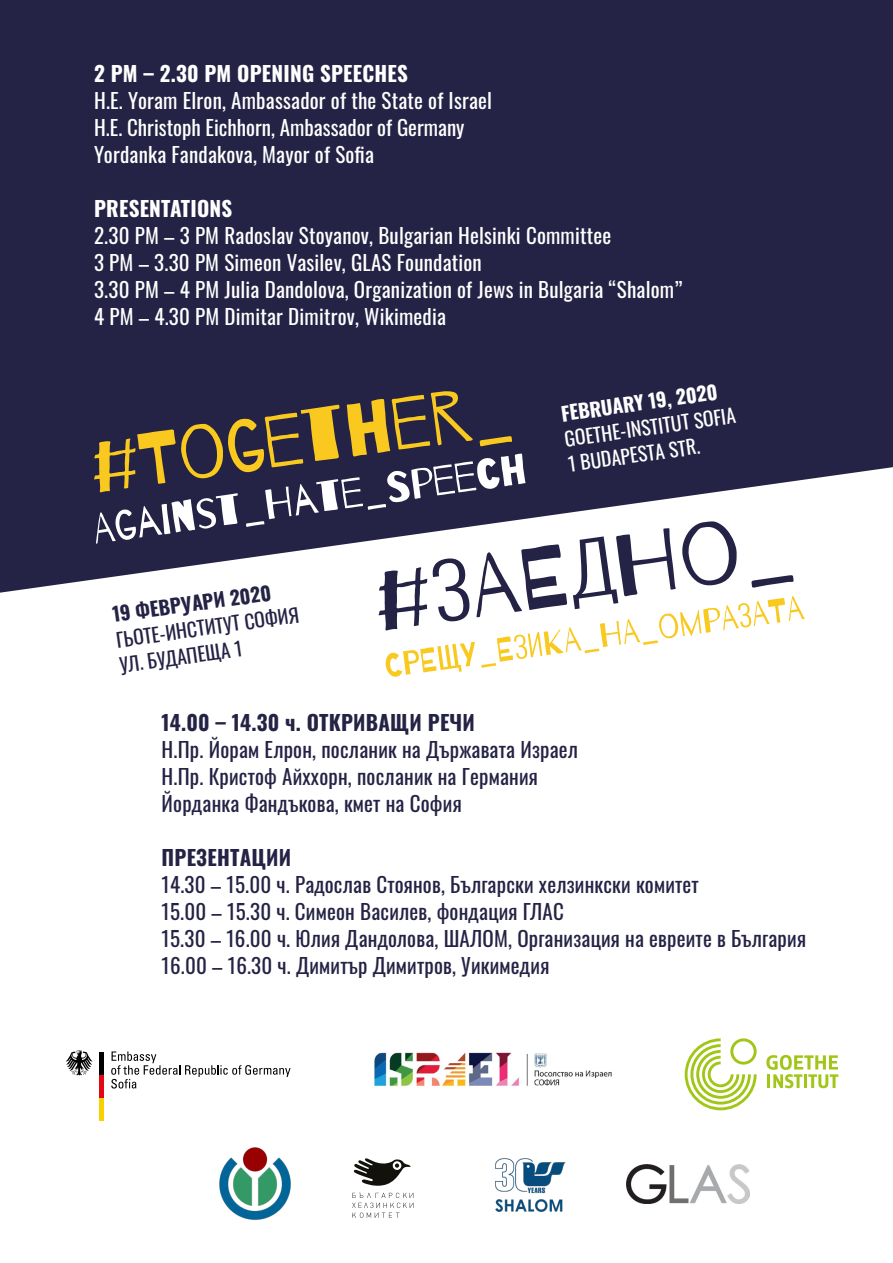
<style>
.page{position:relative;width:893px;height:1263px;background:#fff}
.page>*{position:absolute;margin:0;border:0;box-sizing:border-box;transform-origin:0 0}
.t1{font:21px "Oswald";letter-spacing:.01em;color:#252345}
.t2{font:21px "Oswald";letter-spacing:.01em;color:#fff}
.t3{font:700 21px "Oswald";letter-spacing:.01em;color:#fff}
.t4{font:700 21px "Oswald";letter-spacing:.01em;color:#252345}
.t5{font:19.5px/25.5px "Oswald";color:#fff}
.t6{font:19.5px/25.5px "Oswald";color:#252345}
.t7{font:700 19.5px "Oswald";color:#fff}
.t8{font:700 19.5px "Oswald";color:#252345}
</style>
<div class="page">
<div style="left:0;top:0;width:893px;height:593px;background:#252345"></div>
<svg style="left:94px;top:391px;width:431px;height:153px;background:#514a50"></svg>
<svg style="left:385px;top:596px;width:420px;height:81px"></svg>
<svg style="left:379px;top:521px;width:414px;height:109px"></svg>
<img style="left:219px;top:1147px;width:72px;height:73px">
<svg style="left:685px;top:1038px;width:72px;height:72px"></svg>
<svg style="left:766px;top:1055px;width:72px;height:33px"></svg>
<hr style="left:100px;top:1098px;width:4px;height:22px;background:#f8d200">
<hr style="left:100px;top:1074px;width:4px;height:24px;background:#e30613">
<hr style="left:100px;top:1052px;width:4px;height:23px;background:#000">
<svg style="left:66px;top:1050px;width:27px;height:25px"></svg>
<svg style="left:111px;top:1051px;width:180px;height:37px"></svg>
<svg style="left:352px;top:1193px;width:61px;height:25px"></svg>
<svg style="left:354px;top:1158px;width:57px;height:28px"></svg>
<img style="left:495px;top:1158px;width:71px;height:54px">
<img style="left:627px;top:1164px;width:122px;height:40px">
<img style="left:374px;top:1052px;width:238px;height:35px">
<p class="t3" style="left:94px;top:63px;width:315px">2 PM – 2.30 PM OPENING SPEECHES</p>
<p class="t2" style="left:94px;top:82px;width:399px">H.E. Yoram Elron, Ambassador of the State of Israel</p>
<p class="t2" style="left:94px;top:109px;width:372px">H.E. Christoph Eichhorn, Ambassador of Germany</p>
<p class="t2" style="left:94px;top:136px;width:281px">Yordanka Fandakova, Mayor of Sofia</p>
<p class="t3" style="left:94px;top:198px;width:140px">PRESENTATIONS</p>
<p class="t2" style="left:94px;top:217px;width:519px">2.30 PM – 3 PM Radoslav Stoyanov, Bulgarian Helsinki Committee</p>
<p class="t2" style="left:94px;top:244px;width:389px">3 PM – 3.30 PM Simeon Vasilev, GLAS Foundation</p>
<p class="t2" style="left:94px;top:271px;width:590px">3.30 PM – 4 PM Julia Dandolova, Organization of Jews in Bulgaria “Shalom”</p>
<p class="t2" style="left:94px;top:298px;width:353px">4 PM – 4.30 PM Dimitar Dimitrov, Wikimedia</p>
<p class="t8" style="left:111px;top:604px;width:161px;rotate:-8deg">19 ФЕВРУАРИ 2020</p>
<p class="t6" style="left:114px;top:625px;width:186px;rotate:-8deg">ГЬОТЕ-ИНСТИТУТ СОФИЯ<br>УЛ. БУДАПЕЩА 1</p>
<p class="t7" style="left:560px;top:403px;width:159px;rotate:-8deg">FEBRUARY 19, 2020</p>
<p class="t5" style="left:563px;top:424px;width:174px;rotate:-8deg">GOETHE-INSTITUT SOFIA<br>1 BUDAPESTA STR.</p>
<p class="t4" style="left:162px;top:711px;width:315px">14.00 – 14.30 ч. ОТКРИВАЩИ РЕЧИ</p>
<p class="t1" style="left:162px;top:731px;width:418px">Н.Пр. Йорам Елрон, посланик на Държавата Израел</p>
<p class="t1" style="left:162px;top:758px;width:378px">Н.Пр. Кристоф Айххорн, посланик на Германия</p>
<p class="t1" style="left:162px;top:785px;width:302px">Йорданка Фандъкова, кмет на София</p>
<p class="t4" style="left:162px;top:846px;width:131px">ПРЕЗЕНТАЦИИ</p>
<p class="t1" style="left:162px;top:866px;width:539px">14.30 – 15.00 ч. Радослав Стоянов, Български хелзинкски комитет</p>
<p class="t1" style="left:162px;top:893px;width:404px">15.00 – 15.30 ч. Симеон Василев, фондация ГЛАС</p>
<p class="t1" style="left:162px;top:920px;width:646px">15.30 – 16.00 ч. Юлия Дандолова, ШАЛОМ, Организация на евреите в България</p>
<p class="t1" style="left:162px;top:947px;width:389px">16.00 – 16.30 ч. Димитър Димитров, Уикимедия</p>
</div>
